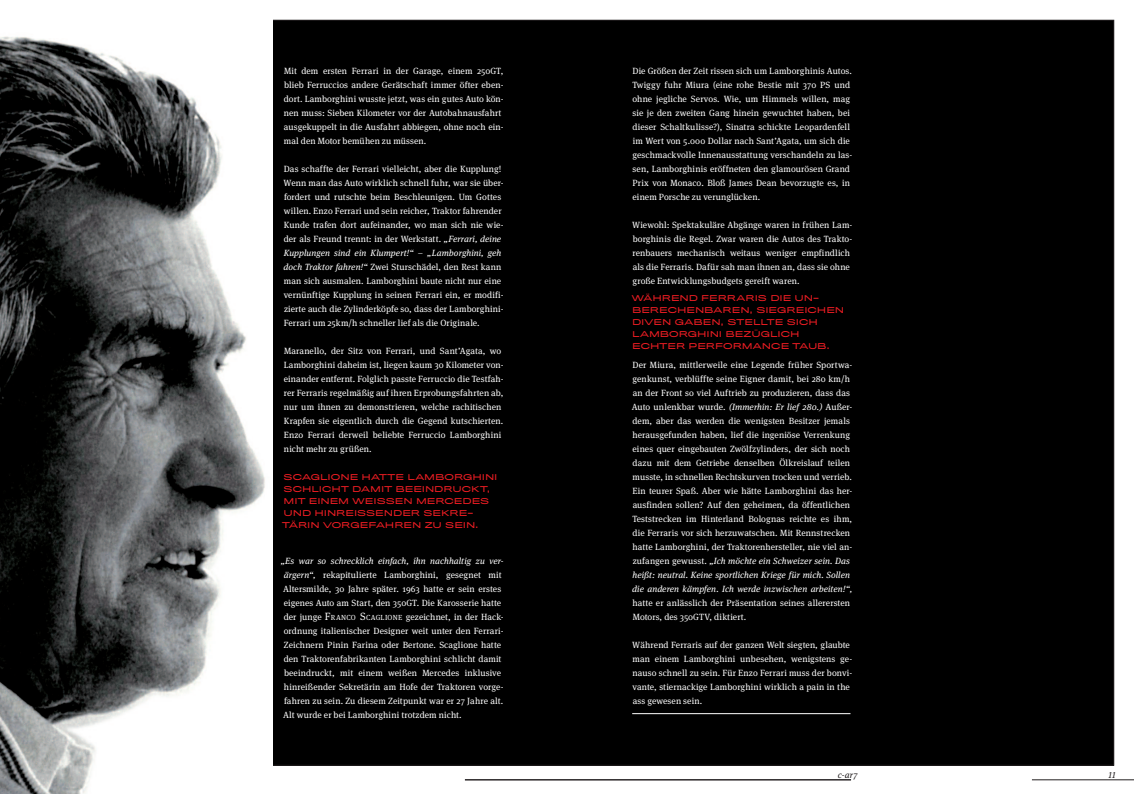
<style>
.page{position:relative;width:1134px;height:794px;background:#fff}
.page>*{position:absolute;margin:0;border:0;box-sizing:border-box;transform-origin:0 0}
.Basis_Blocksatz_Weiß{font:9px/14px "Meta Serif";letter-spacing:.01em;color:#fff}
.t1{font:italic 9px "Meta Serif";color:#231f20}
.t2{font:italic 9px "Meta Serif Lf";color:#231f20}
.Hervorgehobener_Absa{font:7.5px/12px "Titling Gothic FB Extended";letter-spacing:-.005em;color:#ee1d23}
.s1{font-style:italic}
.s2{font-size:10.5px}
.s3{font-size:7.3px}
</style>
<div class="page">
<div style="left:20px;top:20px;width:1094px;height:745px;background:#000"></div>
<img style="left:0;top:20px;width:272px;height:774px">
<hr style="left:632px;top:713px;width:218px;height:1px;background:#fff">
<hr style="left:465px;top:779px;width:386px;height:1px;background:#231f20">
<hr style="left:1032px;top:779px;width:102px;height:1px;background:#231f20">
<p class="Basis_Blocksatz_Weiß" style="left:284px;top:62px;width:221px">Mit dem ersten Ferrari in der Garage, einem 250GT, blieb Ferruccios andere Gerätschaft immer öfter eben&shy;dort. Lamborghini wusste jetzt, was ein gutes Auto kön&shy;nen muss: Sieben Kilometer vor der Autobahnausfahrt ausgekuppelt in die Ausfahrt abbiegen, ohne noch ein&shy;mal den Motor bemühen zu müssen.</p>
<p class="Basis_Blocksatz_Weiß" style="left:284px;top:160px;width:222px">Das schaffte der Ferrari vielleicht, aber die Kupplung!<br>Wenn man das Auto wirklich schnell fuhr, war sie über&shy;fordert und rutschte beim Beschleunigen. Um Gottes willen. Enzo Ferrari und sein reicher, Traktor fahrender Kunde trafen dort aufeinander, wo man sich nie wie&shy;der als Freund trennt: in der Werkstatt. <span class="s1">„Ferrari, deine Kupplungen sind ein Klumpert!“ – „Lamborghini, geh doch Traktor fahren!“</span> Zwei Sturschädel, den Rest kann man sich ausmalen. Lamborghini baute nicht nur eine vernünftige Kupplung in seinen Ferrari ein, er modifi&shy;zierte auch die Zylinderköpfe so, dass der Lamborghini-Ferrari um 25km/h schneller lief als die Originale.</p>
<p class="Basis_Blocksatz_Weiß" style="left:284px;top:342px;width:221px">Maranello, der Sitz von Ferrari, und Sant’Agata, wo Lamborghini daheim ist, liegen kaum 30 Kilometer von&shy;einander entfernt. Folglich passte Ferruccio die Testfah&shy;rer Ferraris regelmäßig auf ihren Erprobungsfahrten ab, nur um ihnen zu demonstrieren, welche rachitischen Krapfen sie eigentlich durch die Gegend kutschierten.<br>Enzo Ferrari derweil beliebte Ferruccio Lamborghini nicht mehr zu grüßen.</p>
<p class="Hervorgehobener_Absa" style="left:282px;top:471px;width:217px">SCAGLIONE HATTE LAMBORGHINI<br>SCHLICHT DAMIT BEEINDRUCKT,<br>MIT EINEM WEISSEN MERCEDES<br>UND HINREISSENDER SEKRE-<br>TÄRIN VORGEFAHREN ZU SEIN.</p>
<p class="Basis_Blocksatz_Weiß" style="left:281px;top:552px;width:224px"><span class="s1">„Es war so schrecklich einfach, ihn nachhaltig zu ver&shy;ärgern“,</span> rekapitulierte Lamborghini, gesegnet mit Altersmilde, 30 Jahre später. 1963 hatte er sein erstes eigenes Auto am Start, den 350GT. Die Karosserie hatte der junge <span class="s2">F</span><span class="s3">RANCO</span> <span class="s2">S</span> <span class="s3">CAGLIONE</span> gezeichnet, in der Hack&shy;ordnung italienischer Designer weit unter den Ferrari-Zeichnern Pinin Farina oder Bertone. Scaglione hatte den Traktorenfabrikanten Lamborghini schlicht damit beeindruckt, mit einem weißen Mercedes inklusive hinreißender Sekretärin am Hofe der Traktoren vorge&shy;fahren zu sein. Zu diesem Zeitpunkt war er 27 Jahre alt.<br>Alt wurde er bei Lamborghini trotzdem nicht.</p>
<p class="Basis_Blocksatz_Weiß" style="left:632px;top:62px;width:221px">Die Größen der Zeit rissen sich um Lamborghinis Autos.<br>Twiggy fuhr Miura (eine rohe Bestie mit 370 PS und ohne jegliche Servos. Wie, um Himmels willen, mag sie je den zweiten Gang hinein gewuchtet haben, bei dieser Schaltkulisse?), Sinatra schickte Leopardenfell im Wert von 5.000 Dollar nach Sant’Agata, um sich die geschmackvolle Innenausstattung verschandeln zu las&shy;sen, Lamborghinis eröffneten den glamourösen Grand Prix von Monaco. Bloß James Dean bevorzugte es, in einem Porsche zu verunglücken.</p>
<p class="Basis_Blocksatz_Weiß" style="left:632px;top:216px;width:222px">Wiewohl: Spektakuläre Abgänge waren in frühen Lam&shy;borghinis die Regel. Zwar waren die Autos des Trakto&shy;renbauers mechanisch weitaus weniger empfindlich als die Ferraris. Dafür sah man ihnen an, dass sie ohne große Entwicklungsbudgets gereift waren.</p>
<p class="Hervorgehobener_Absa" style="left:632px;top:292px;width:214px">WÄHREND FERRARIS DIE UN-<br>BERECHENBAREN, SIEGREICHEN<br>DIVEN GABEN, STELLTE SICH<br>LAMBORGHINI BEZÜGLICH<br>ECHTER PERFORMANCE TAUB.</p>
<p class="Basis_Blocksatz_Weiß" style="left:632px;top:356px;width:222px">Der Miura, mittlerweile eine Legende früher Sportwa&shy;genkunst, verblüffte seine Eigner damit, bei 280 km/h an der Front so viel Auftrieb zu produzieren, dass das Auto unlenkbar wurde. <span class="s1">(Immerhin: Er lief 280.)</span> Außer&shy;dem, aber das werden die wenigsten Besitzer jemals herausgefunden haben, lief die ingeniöse Verrenkung eines quer eingebauten Zwölfzylinders, der sich noch dazu mit dem Getriebe denselben Ölkreislauf teilen musste, in schnellen Rechtskurven trocken und verrieb.<br>Ein teurer Spaß. Aber wie hätte Lamborghini das her&shy;ausfinden sollen? Auf den geheimen, da öffentlichen Teststrecken im Hinterland Bolognas reichte es ihm, die Ferraris vor sich herzuwatschen. Mit Rennstrecken hatte Lamborghini, der Traktorenhersteller, nie viel an&shy;zufangen gewusst. <span class="s1">„Ich möchte ein Schweizer sein. Das heißt: neutral. Keine sportlichen Kriege für mich. Sollen die anderen kämpfen. Ich werde inzwischen arbeiten!“, </span>hatte er anlässlich der Präsentation seines allerersten Motors, des 350GTV, diktiert.</p>
<p class="Basis_Blocksatz_Weiß" style="left:632px;top:636px;width:222px">Während Ferraris auf der ganzen Welt siegten, glaubte man einem Lamborghini unbesehen, wenigstens ge&shy;nauso schnell zu sein. Für Enzo Ferrari muss der bonvi&shy;vante, stiernackige Lamborghini wirklich a pain in the ass gewesen sein.</p>
<p class="t1" style="left:838px;top:767px;width:21px">c-ar7</p>
<p class="t2" style="left:1108px;top:767px;width:9px">11</p>
</div>
